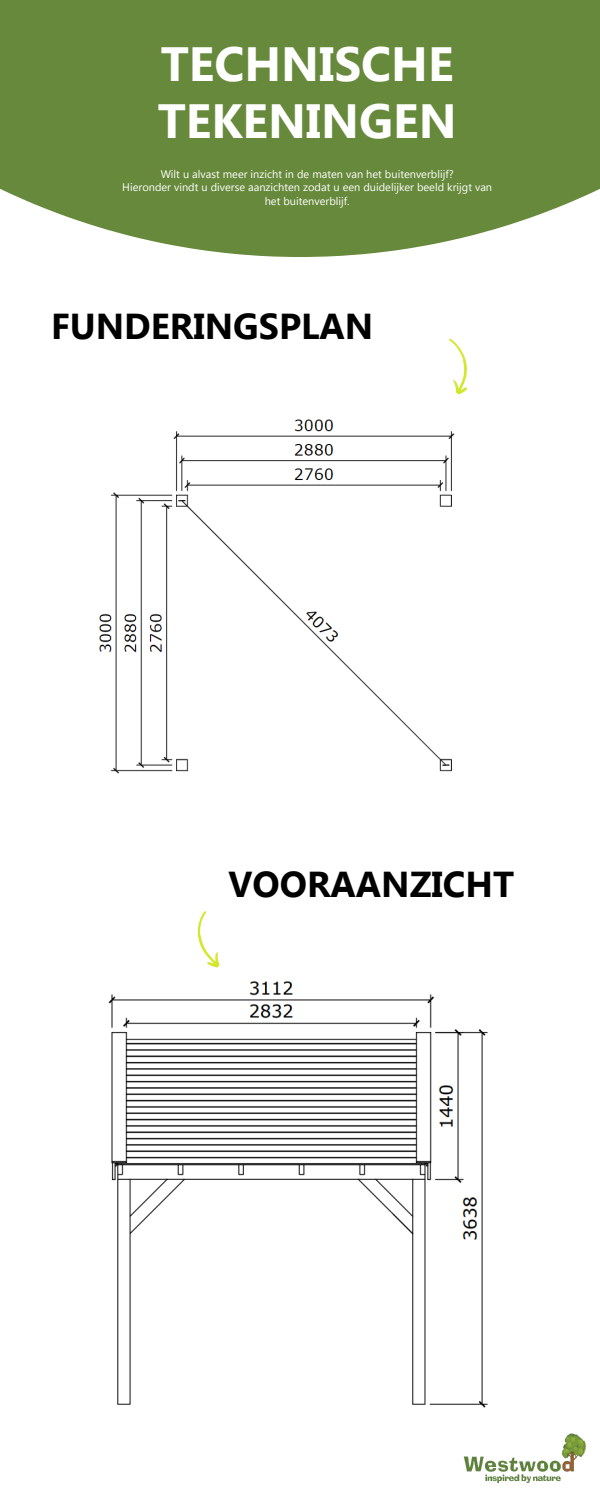
<style>
.page{position:relative;width:600px;height:1500px;background:#fff}
.page>*{position:absolute;margin:0;border:0;box-sizing:border-box;transform-origin:0 0}
.t1{font:700 48px/57.6px "Microsoft Tai Le";color:#fff}
.t2{font:700 36px "Microsoft Tai Le";color:#000}
.t3{font:700 36px "Microsoft Tai Le";color:#000}
.t4{font:11px/13.2px "Microsoft Tai Le";color:#fff;text-align:center}
.s1{font-style:inherit}
</style>
<div class="page">
<svg style="left:0;top:0;width:600px;height:257px;fill:#67893b"></svg>
<img style="left:463px;top:1433px;width:123px;height:50px">
<img style="left:99px;top:419px;width:356px;height:355px">
<svg style="left:449px;top:339px;width:19px;height:56px"></svg>
<img style="left:108px;top:981px;width:380px;height:427px">
<svg style="left:197px;top:911px;width:23px;height:57px"></svg>
<h1 class="t1" style="left:158px;top:38px;width:300px">TECHNISCHE<br>TEKENINGEN</h1>
<p class="t4" style="left:122px;top:168px;width:371px">Wilt u alvast meer inzicht in de maten van het buitenverblijf?<br>Hieronder vindt u diverse aanzichten zodat u een duidelijker beeld krijgt van het buitenverblijf.</p>
<h2 class="t2" style="left:51px;top:306px;width:324px">FUNDERINGS<span class="s1">PLAN</span></h2>
<p class="t3" style="left:229px;top:864px;width:287px">VOORAANZICHT</p>
</div>
